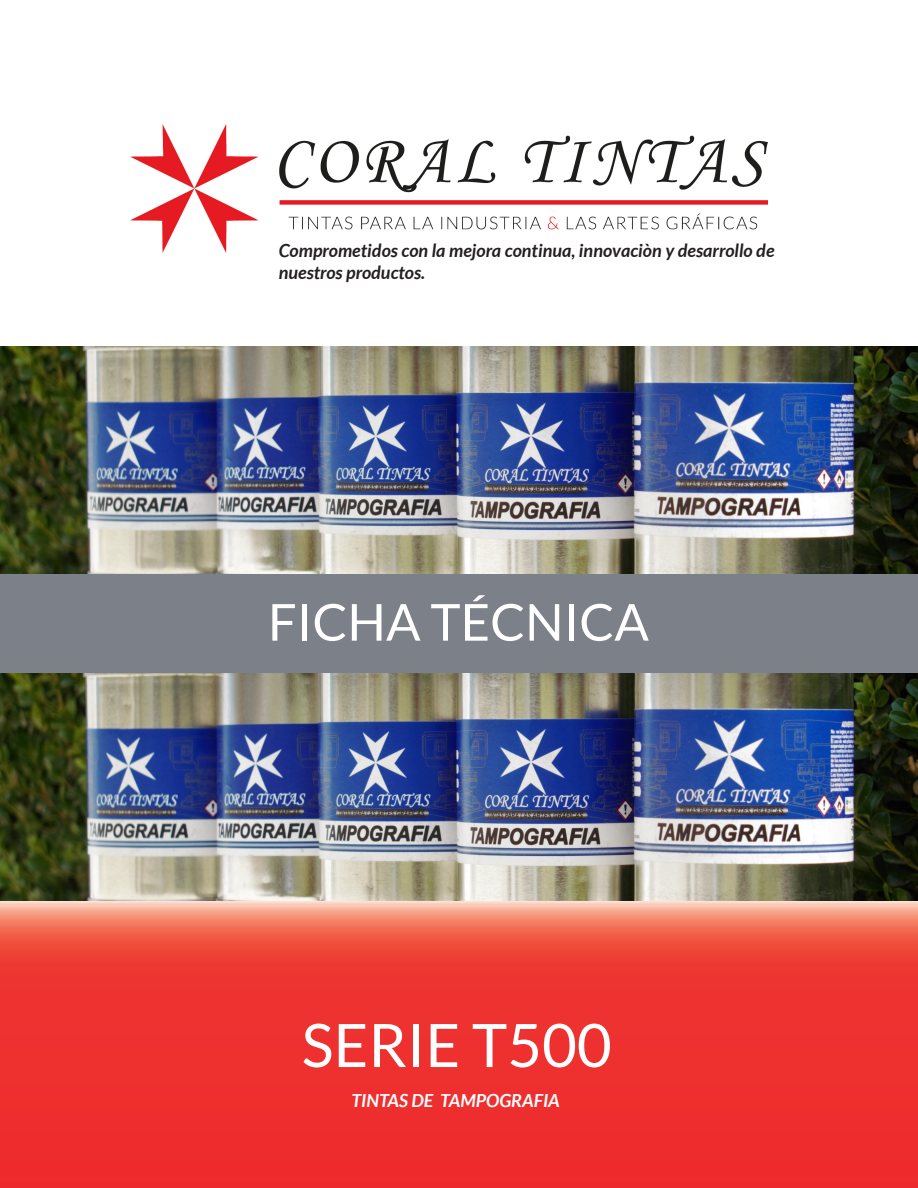
<style>
.page{position:relative;width:918px;height:1188px;background:#fff}
.page>*{position:absolute;margin:0;border:0;box-sizing:border-box;transform-origin:0 0}
.t1{font:60px "Lato";color:#fff}
.t2{font:51px "Lato";color:#fff}
.t3{font:italic 700 18px/21.6px "Lato";color:#231f20}
.t4{font:italic 700 18px "Lato";color:#fff}
</style>
<div class="page">
<div style="left:0;top:573px;width:918px;height:100px;background:#7c8088"></div>
<img style="left:131px;top:125px;width:636px;height:128px">
<svg style="left:1px;top:900px;width:917px;height:288px;background:#ee3e39"></svg>
<img style="left:1px;top:347px;width:917px;height:227px">
<img style="left:1px;top:673px;width:917px;height:227px">
<p class="t3" style="left:279px;top:240px;width:497px">Comprometidos con la mejora continua, innovaciòn y desarrollo de nuestros productos.</p>
<p class="t2" style="left:268px;top:594px;width:383px">FICHA TÉCNICA</p>
<p class="t1" style="left:302px;top:1012px;width:311px">SERIE T500</p>
<p class="t4" style="left:351px;top:1090px;width:210px">TINTAS DE TAMPOGRAFIA</p>
</div>
